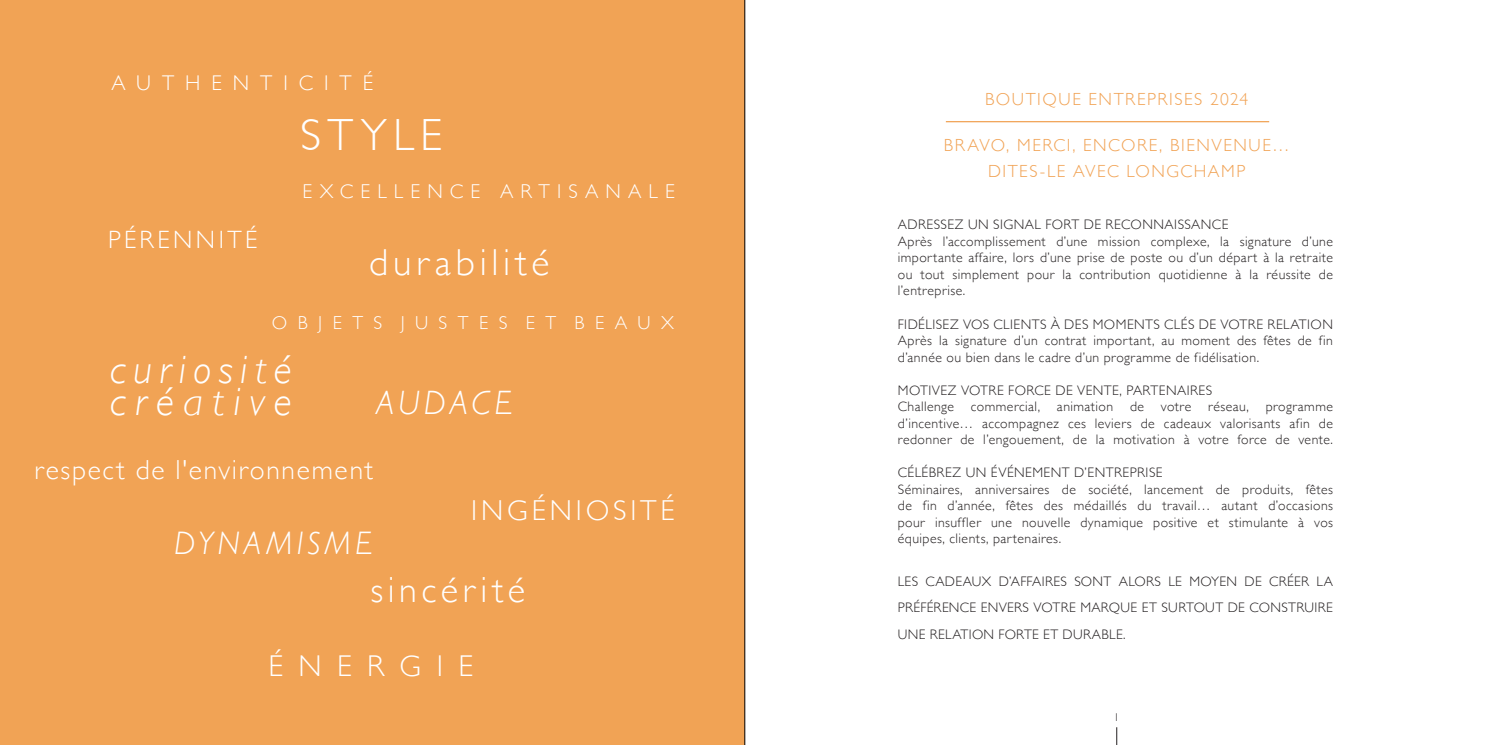
<style>
.page{position:relative;width:1489px;height:745px;background:#fff}
.page>*{position:absolute;margin:0;border:0;box-sizing:border-box;transform-origin:0 0}
.t1{font:300 45px "Gill Sans";letter-spacing:.135em;color:#fff}
.t2{font:italic 300 41.25px/32.5px "Gill Sans";letter-spacing:.2em;color:#fff}
.t3{font:300 37.5px "Gill Sans";letter-spacing:.13em;color:#fff}
.t4{font:300 36.25px "Gill Sans";letter-spacing:.13em;color:#fff}
.t5{font:italic 300 33.75px "Gill Sans";letter-spacing:.11em;color:#fff}
.t6{font:italic 300 32.5px "Gill Sans";letter-spacing:.13em;color:#fff}
.t7{font:300 30px "Gill Sans";letter-spacing:.515em;color:#fff}
.t8{font:300 28.75px "Gill Sans";letter-spacing:.135em;color:#fff}
.t9{font:300 27.5px "Gill Sans";letter-spacing:.06em;color:#fff}
.t10{font:300 25px "Gill Sans";letter-spacing:.135em;color:#fff}
.t11{font:300 21.25px "Gill Sans";letter-spacing:.515em;color:#fff}
.t12{font:300 20px "Gill Sans";letter-spacing:.36em;color:#fff}
.t13{font:300 18.75px "Gill Sans";color:#fff}
.t14{font:300 17.5px/26.2px "Gill Sans";letter-spacing:.09em;color:#f1a355;text-align:center}
.t15{font:300 13.75px/16.5px "Gill Sans";letter-spacing:.035em;color:#231f20}
.t16{font:300 11.25px "Gill Sans";color:#231f20}
</style>
<div class="page">
<div style="left:0;top:0;width:744px;height:744px;background:#f1a355"></div>
<svg style="left:1116px;top:727px;width:1px;height:17px"></svg>
<hr style="left:945px;top:121px;width:324px;height:1px;background:#f1a355">
<hr style="left:744px;top:0;width:1px;height:744px;background:#000001">
<h3 class="t11" style="left:111px;top:74px;width:263px">AUTHENTICITÉ</h3>
<h1 class="t1" style="left:300px;top:116px;width:144px">STYLE</h1>
<h3 class="t10" style="left:108px;top:229px;width:151px">PÉRENNITÉ</h3>
<h3 class="t12" style="left:302px;top:183px;width:374px">EXCELLENCE ARTISANALE</h3>
<h3 class="t3" style="left:369px;top:247px;width:181px">durabilité</h3>
<h3 class="t13" style="left:272px;top:314px;width:403px">O B J E T S J U S T E S E T B E A U X</h3>
<h2 class="t2" style="left:110px;top:352px;width:183px">curiosité créative</h2>
<h3 class="t5" style="left:376px;top:382px;width:138px">AUDACE</h3>
<h3 class="t9" style="left:34px;top:458px;width:340px">respect de l'environnement</h3>
<h3 class="t6" style="left:174px;top:524px;width:200px">DYNAMISME</h3>
<h3 class="t8" style="left:471px;top:498px;width:205px">INGÉNIOSITÉ</h3>
<h3 class="t4" style="left:370px;top:574px;width:156px">sincérité</h3>
<h3 class="t7" style="left:269px;top:652px;width:206px">ÉNERGIE</h3>
<p class="t14" style="left:985px;top:87px;width:265px">BOUTIQUE ENTREPRISES 2024</p>
<p class="t14" style="left:943px;top:133px;width:347px">BRAVO, MERCI, ENCORE, BIENVENUE…<br>DITES-LE AVEC LONGCHAMP</p>
<p class="t15" style="left:897px;top:217px;width:436px">ADRESSEZ UN SIGNAL FORT DE RECONNAISSANCE<br>Après l’accomplissement d’une mission complexe, la signature d’une importante affaire, lors d’une prise de poste ou d’un départ à la retraite ou tout simplement pour la contribution quotidienne à la réussite de l’entreprise.</p>
<p class="t15" style="left:897px;top:316px;width:436px;text-align:justify">FIDÉLISEZ VOS CLIENTS À DES MOMENTS CLÉS DE VOTRE RELATION Après la signature d’un contrat important, au moment des fêtes de fin d’année ou bien dans le cadre d’un programme de fidélisation.</p>
<p class="t15" style="left:897px;top:382px;width:436px">MOTIVEZ VOTRE FORCE DE VENTE, PARTENAIRES<br>Challenge commercial, animation de votre réseau, programme d’incentive… accompagnez ces leviers de cadeaux valorisants afin de redonner de l’engouement, de la motivation à votre force de vente.</p>
<p class="t15" style="left:897px;top:465px;width:436px">CÉLÉBREZ UN ÉVÉNEMENT D’ENTREPRISE<br>Séminaires, anniversaires de société, lancement de produits, fêtes de fin d’année, fêtes des médaillés du travail… autant d’occasions pour insuffler une nouvelle dynamique positive et stimulante à vos équipes, clients, partenaires.</p>
<p class="t15" style="left:897px;top:569px;width:436px;line-height:26.2px;text-align:justify">LES CADEAUX D’AFFAIRES SONT ALORS LE MOYEN DE CRÉER LA PRÉFÉRENCE ENVERS VOTRE MARQUE ET SURTOUT DE CONSTRUIRE UNE RELATION FORTE ET DURABLE.</p>
<p class="t16" style="left:1113px;top:712px;width:7px">1</p>
</div>
